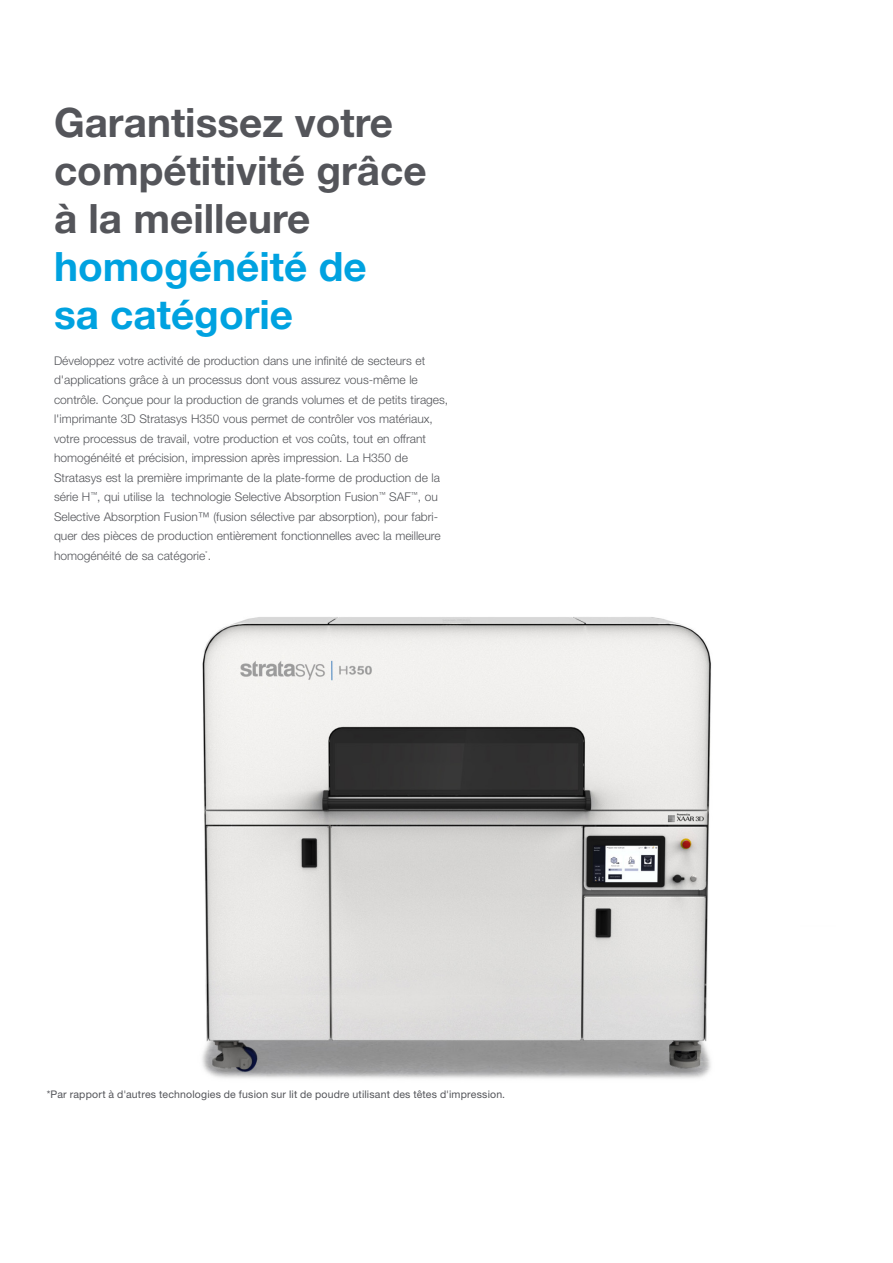
<style>
.page{position:relative;width:893px;height:1263px;background:#fff}
.page>*{position:absolute;margin:0;border:0;box-sizing:border-box;transform-origin:0 0}
.t1{font:700 40.5px/48px "Helvetica Neue LT Std";color:#54555a}
.t2{font:700 40.5px/48px "Helvetica Neue LT Std";color:#00a2e0}
.t3{font:300 12px/19.5px "Helvetica Neue LT Std";color:#54555a}
.t4{font:10.5px "Helvetica Neue LT Std";letter-spacing:.02em;color:#54555a}
.s1{color:#54565a}
</style>
<div class="page">
<img style="left:202px;top:617px;width:509px;height:462px">
<h1 class="t1" style="left:54px;top:98px;width:374px">Garantissez votre compétitivité grâce à la meilleure</h1>
<h1 class="t2" style="left:54px;top:242px;width:314px">homogénéité de sa catégorie</h1>
<p class="t3" style="left:54px;top:350px;width:396px">Développez votre activité de production dans une infinité de secteurs et d'applications grâce à un processus dont vous assurez vous-même le contrôle. Conçue pour la production de grands volumes et de petits tirages, l'imprimante 3D Stratasys H350 vous permet de contrôler vos matériaux, votre processus de travail, votre production et vos coûts, tout en offrant homogénéité et précision, impression après impression. La H350 de Stratasys est la première imprimante de la plate-forme de production de la série H<sup>™</sup>, qui utilise la <span class="s1">technologie</span> Selective Absorption Fusion<sup>™</sup> <span class="s1">SAF</span><sup>™</sup>, ou Selective Absorption Fusion™ (fusion sélective par absorption), pour fabri&shy;quer des pièces de production entièrement fonctionnelles avec la meilleure homogénéité de sa catégorie<sup>*</sup>.</p>
<p class="t4" style="left:47px;top:1088px;width:460px">*Par rapport à d'autres technologies de fusion sur lit de poudre utilisant des têtes d'impression.</p>
</div>
